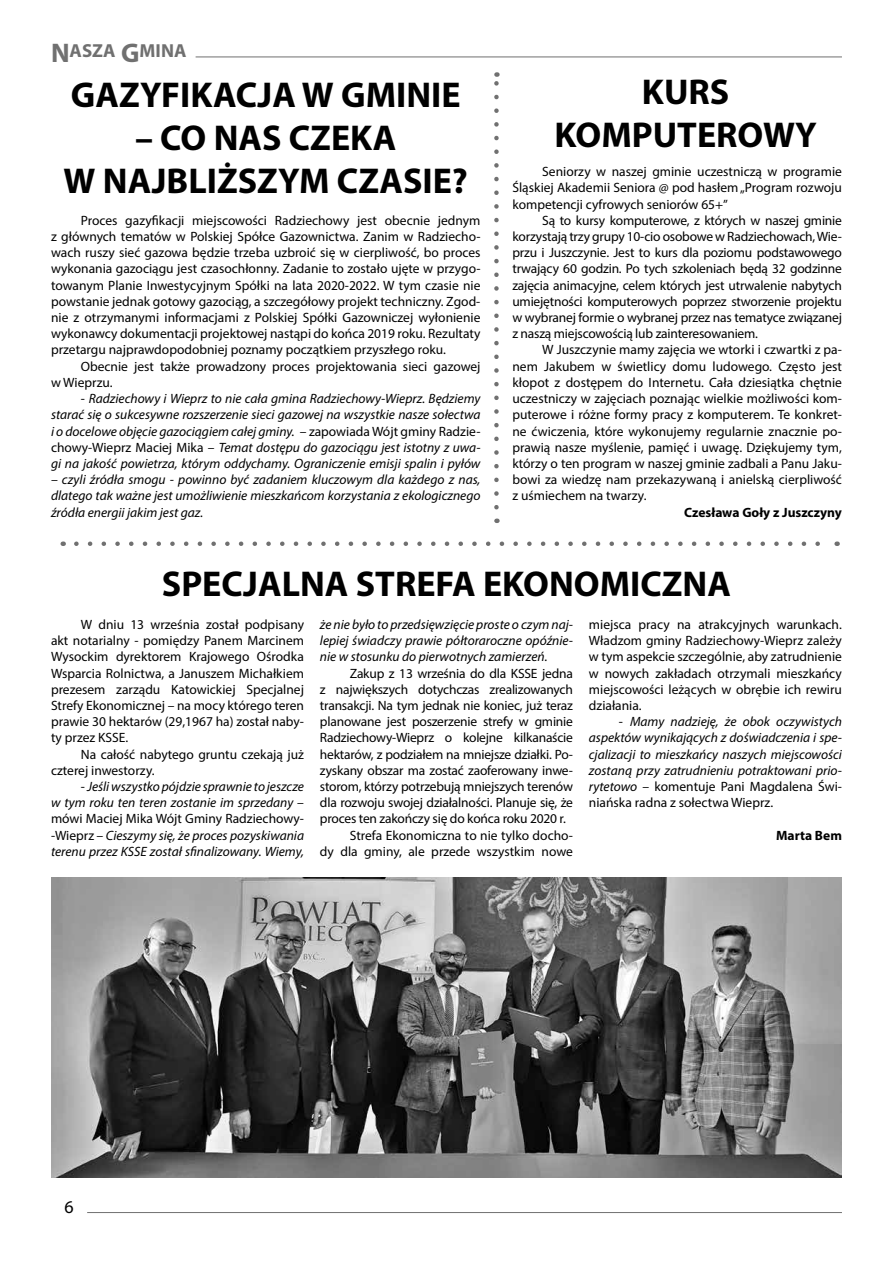
<style>
.page{position:relative;width:893px;height:1263px;background:#fff}
.page>*{position:absolute;margin:0;border:0;box-sizing:border-box;transform-origin:0 0}
.t1{font:700 36px/43.2px "Myriad Pro";color:#000;text-align:center}
.t2{font:700 18.9px "Myriad Pro";color:#707070}
.t3{font:18px "Myriad Pro";color:#000}
.t4{font:13.5px/16.2px "Myriad Pro";letter-spacing:-.01em;color:#000;text-align:justify}
.t5{font:italic 13.5px/16.2px "Myriad Pro";color:#000;text-align:justify}
.t6{font:700 13.5px "Myriad Pro";color:#000}
.s1{font-size:27px}
.s2{font-style:normal}
</style>
<div class="page">
<hr style="left:196px;top:57px;width:646px;height:1px;background:#707070">
<hr style="left:87px;top:1212px;width:755px;height:1px;background:#707070">
<img style="left:51px;top:877px;width:791px;height:301px">
<svg style="left:76px;top:541px;width:744px;height:5px"></svg>
<svg style="left:494px;top:72px;width:5px;height:435px"></svg>
<h2 class="t2" style="left:51px;top:39px;width:137px"><span class="s1">N</span>ASZA <span class="s1">G</span>MINA</h2>
<h1 class="t1" style="left:71px;top:72px;width:391px">GAZYFIKACJA W GMINIE</h1>
<h1 class="t1" style="left:64px;top:115px;width:406px">– CO NAS CZEKA<br>W NAJBLIŻSZYM CZASIE?</h1>
<p class="t4" style="left:51px;top:212px;width:431px;text-indent:30px">Proces gazyfikacji miejscowości Radziechowy jest obecnie jednym z głównych tematów w Polskiej Spółce Gazownictwa. Zanim w Radziecho&shy;wach ruszy sieć gazowa będzie trzeba uzbroić się w cierpliwość, bo proces wykonania gazociągu jest czasochłonny. Zadanie to zostało ujęte w przygo&shy;towanym Planie Inwestycyjnym Spółki na lata 2020-2022. W tym czasie nie powstanie jednak gotowy gazociąg, a szczegółowy projekt techniczny. Zgod&shy;nie z otrzymanymi informacjami z Polskiej Spółki Gazowniczej wyłonienie wykonawcy dokumentacji projektowej nastąpi do końca 2019 roku. Rezultaty przetargu najprawdopodobniej poznamy początkiem przyszłego roku.</p>
<p class="t4" style="left:51px;top:358px;width:431px;text-indent:30px">Obecnie jest także prowadzony proces projektowania sieci gazowej w Wieprzu.</p>
<p class="t5" style="left:51px;top:390px;width:431px;text-indent:30px"><span class="s2">-</span> Radziechowy i Wieprz to nie cała gmina Radziechowy-Wieprz. Będziemy starać się o sukcesywne rozszerzenie sieci gazowej na wszystkie nasze sołectwa i o docelowe objęcie gazociągiem całej gminy. <span class="s2">– zapowiada Wójt gminy Radzie&shy;chowy-Wieprz Maciej Mika –</span> Temat dostępu do gazociągu jest istotny z uwa&shy;gi na jakość powietrza, którym oddychamy. Ograniczenie emisji spalin i pyłów</p>
<p class="t5" style="left:51px;top:471px;width:431px">– czyli źródła smogu - powinno być zadaniem kluczowym dla każdego z nas, dlatego tak ważne jest umożliwienie mieszkańcom korzystania z ekologicznego źródła energii jakim jest gaz.</p>
<h1 class="t1" style="left:555px;top:69px;width:264px">KURS<br>KOMPUTEROWY</h1>
<p class="t4" style="left:512px;top:163px;width:331px;text-indent:30px">Seniorzy w naszej gminie uczestniczą w programie Śląskiej Akademii Seniora @ pod hasłem „Program rozwoju kompetencji cyfrowych seniorów 65+”</p>
<p class="t4" style="left:512px;top:212px;width:331px;text-indent:30px">Są to kursy komputerowe, z których w naszej gminie korzystają trzy grupy 10-cio osobowe w Radziechowach, Wie&shy;przu i Juszczynie. Jest to kurs dla poziomu podstawowego trwający 60 godzin. Po tych szkoleniach będą 32 godzinne zajęcia animacyjne, celem których jest utrwalenie nabytych umiejętności komputerowych poprzez stworzenie projektu w wybranej formie o wybranej przez nas tematyce związanej z naszą miejscowością lub zainteresowaniem.</p>
<p class="t4" style="left:512px;top:342px;width:331px;text-indent:30px">W Juszczynie mamy zajęcia we wtorki i czwartki z pa&shy;nem Jakubem w świetlicy domu ludowego. Często jest kłopot z dostępem do Internetu. Cała dziesiątka chętnie uczestniczy w zajęciach poznając wielkie możliwości kom&shy;puterowe i różne formy pracy z komputerem. Te konkret&shy;ne ćwiczenia, które wykonujemy regularnie znacznie po&shy;prawią nasze myślenie, pamięć i uwagę. Dziękujemy tym, którzy o ten program w naszej gminie zadbali a Panu Jaku&shy;bowi za wiedzę nam przekazywaną i anielską cierpliwość z uśmiechem na twarzy.</p>
<p class="t6" style="left:684px;top:503px;width:159px">Czesława Goły z Juszczyny</p>
<h1 class="t1" style="left:162px;top:561px;width:571px">SPECJALNA STREFA EKONOMICZNA</h1>
<p class="t5" style="left:320px;top:616px;width:255px">że nie było to przedsięwzięcie proste o czym naj&shy;lepiej świadczy prawie półtoraroczne opóźnie&shy;nie w stosunku do pierwotnych zamierzeń.</p>
<p class="t4" style="left:350px;top:665px;width:225px">Zakup z 13 września do dla KSSE jedna</p>
<p class="t4" style="left:320px;top:681px;width:254px">z największych dotychczas zrealizowanych</p>
<p class="t4" style="left:320px;top:697px;width:255px">transakcji. Na tym jednak nie koniec, już teraz</p>
<p class="t4" style="left:320px;top:713px;width:254px">planowane jest poszerzenie strefy w gminie</p>
<p class="t4" style="left:320px;top:729px;width:255px">Radziechowy-Wieprz o kolejne kilkanaście</p>
<p class="t4" style="left:320px;top:746px;width:254px">hektarów, z podziałem na mniejsze działki. Po-</p>
<p class="t4" style="left:320px;top:762px;width:254px">zyskany obszar ma zostać zaoferowany inwe-</p>
<p class="t4" style="left:320px;top:778px;width:255px">storom, którzy potrzebują mniejszych terenów</p>
<p class="t4" style="left:320px;top:794px;width:255px">dla rozwoju swojej działalności. Planuje się, że</p>
<p class="t4" style="left:320px;top:810px;width:247px">proces ten zakończy się do końca roku 2020 r.</p>
<p class="t4" style="left:350px;top:827px;width:225px">Strefa Ekonomiczna to nie tylko docho-</p>
<p class="t4" style="left:320px;top:843px;width:254px">dy dla gminy, ale przede wszystkim nowe</p>
<p class="t4" style="left:51px;top:616px;width:255px;text-indent:30px">W dniu 13 września został podpisany akt notarialny - pomiędzy Panem Marcinem Wysockim dyrektorem Krajowego Ośrodka Wsparcia Rolnictwa, a Januszem Michałkiem prezesem zarządu Katowickiej Specjalnej Strefy Ekonomicznej – na mocy którego teren prawie 30 hektarów (29,1967 ha) został naby&shy;ty przez KSSE.</p>
<p class="t4" style="left:51px;top:746px;width:254px;text-indent:30px">Na całość nabytego gruntu czekają już czterej inwestorzy.</p>
<p class="t5" style="left:51px;top:778px;width:255px;text-indent:30px"><span class="s2">-</span> Jeśli wszystko pójdzie sprawnie to jeszcze w tym roku ten teren zostanie im sprzedany <span class="s2">– mówi Maciej Mika Wójt Gminy Radziechowy--Wieprz</span> – Cieszymy się, że proces pozyskiwania terenu przez KSSE został sfinalizowany. Wiemy,</p>
<p class="t4" style="left:589px;top:616px;width:255px">miejsca pracy na atrakcyjnych warunkach.<br>Władzom gminy Radziechowy-Wieprz zależy w tym aspekcie szczególnie, aby zatrudnienie w nowych zakładach otrzymali mieszkańcy miejscowości leżących w obrębie ich rewiru działania.</p>
<p class="t5" style="left:589px;top:713px;width:255px;text-indent:30px"><span class="s2">-</span> Mamy nadzieję, że obok oczywistych aspektów wynikających z doświadczenia i spe&shy;cjalizacji to mieszkańcy naszych miejscowości zostaną przy zatrudnieniu potraktowani prio&shy;rytetowo <span class="s2">– komentuje Pani Magdalena Świ&shy;niańska radna z sołectwa Wieprz.</span></p>
<p class="t6" style="left:776px;top:826px;width:67px">Marta Bem</p>
<h3 class="t3" style="left:64px;top:1196px;width:11px">6</h3>
</div>
